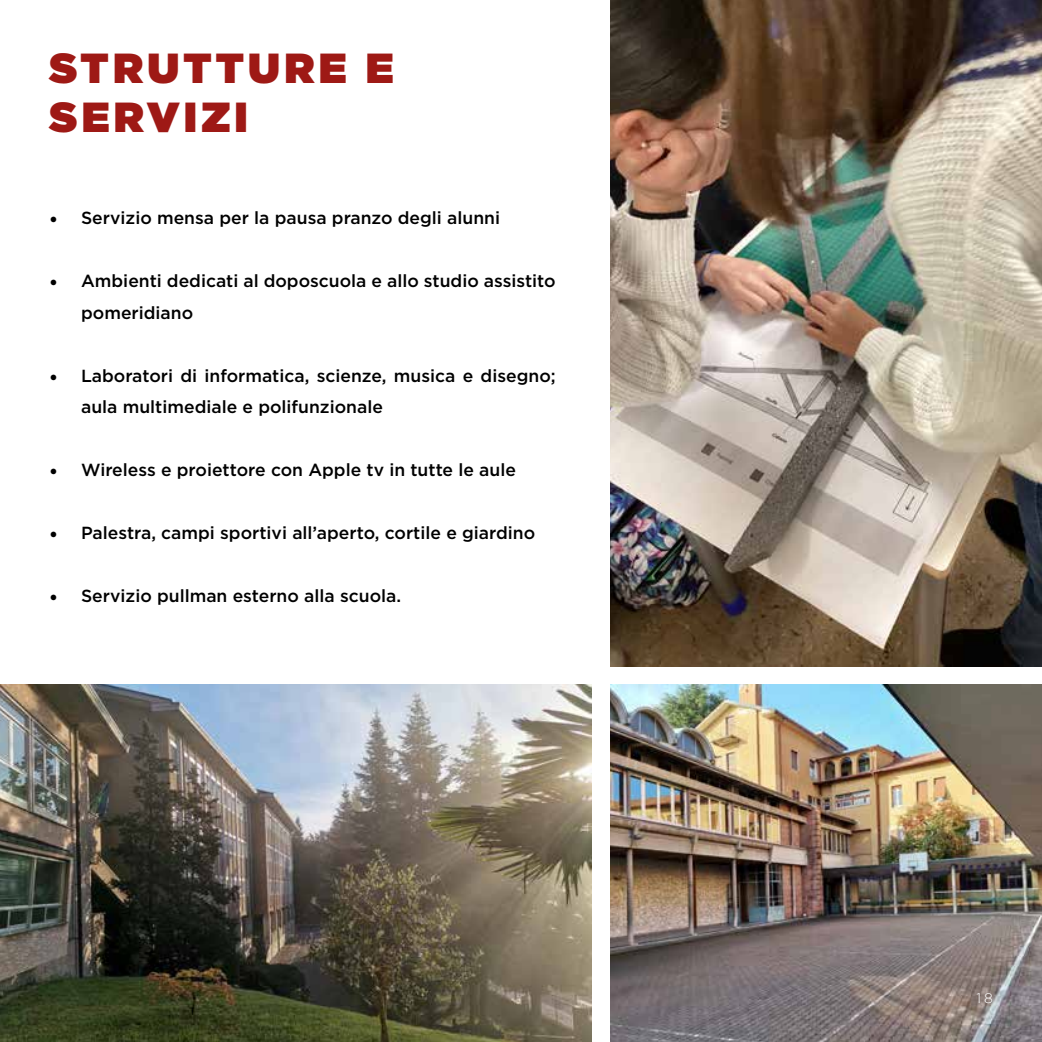
<style>
.page{position:relative;width:1042px;height:1042px;background:#fff}
.page>*{position:absolute;margin:0;border:0;box-sizing:border-box;transform-origin:0 0}
.t1{font:900 42px/49px "Gotham";letter-spacing:.1em;color:#9e1915}
.t2{font:500 17.5px/31.5px "Gotham";color:#000}
.t3{font:300 14px "Gotham";color:#fff}
.s1{font-family:"Minion Pro";font-weight:400;font-size:21px}
</style>
<div class="page">
<img style="left:0;top:684px;width:592px;height:358px">
<img style="left:610px;top:684px;width:432px;height:358px">
<img style="left:610px;top:0;width:432px;height:666px">
<h1 class="t1" style="left:50px;top:43px;width:345px">STRUTTURE E<br>SERVIZI</h1>
<p class="t2" style="left:50px;top:202px;width:452px"><span class="s1">•</span> Servizio mensa per la pausa pranzo degli alunni</p>
<p class="t2" style="left:81px;top:265px;width:476px;text-indent:-32px"><span class="s1">•</span> Ambienti dedicati al doposcuola e allo studio assistito pomeridiano</p>
<p class="t2" style="left:81px;top:360px;width:476px;text-indent:-32px"><span class="s1">•</span> Laboratori di informatica, scienze, musica e disegno; aula multimediale e polifunzionale</p>
<p class="t2" style="left:50px;top:454px;width:468px"><span class="s1">•</span> Wireless e proiettore con Apple tv in tutte le aule</p>
<p class="t2" style="left:50px;top:517px;width:487px"><span class="s1">•</span> Palestra, campi sportivi all’aperto, cortile e giardino</p>
<p class="t2" style="left:50px;top:580px;width:353px"><span class="s1">•</span> Servizio pullman esterno alla scuola.</p>
<p class="t3" style="left:976px;top:990px;width:18px">18</p>
</div>
